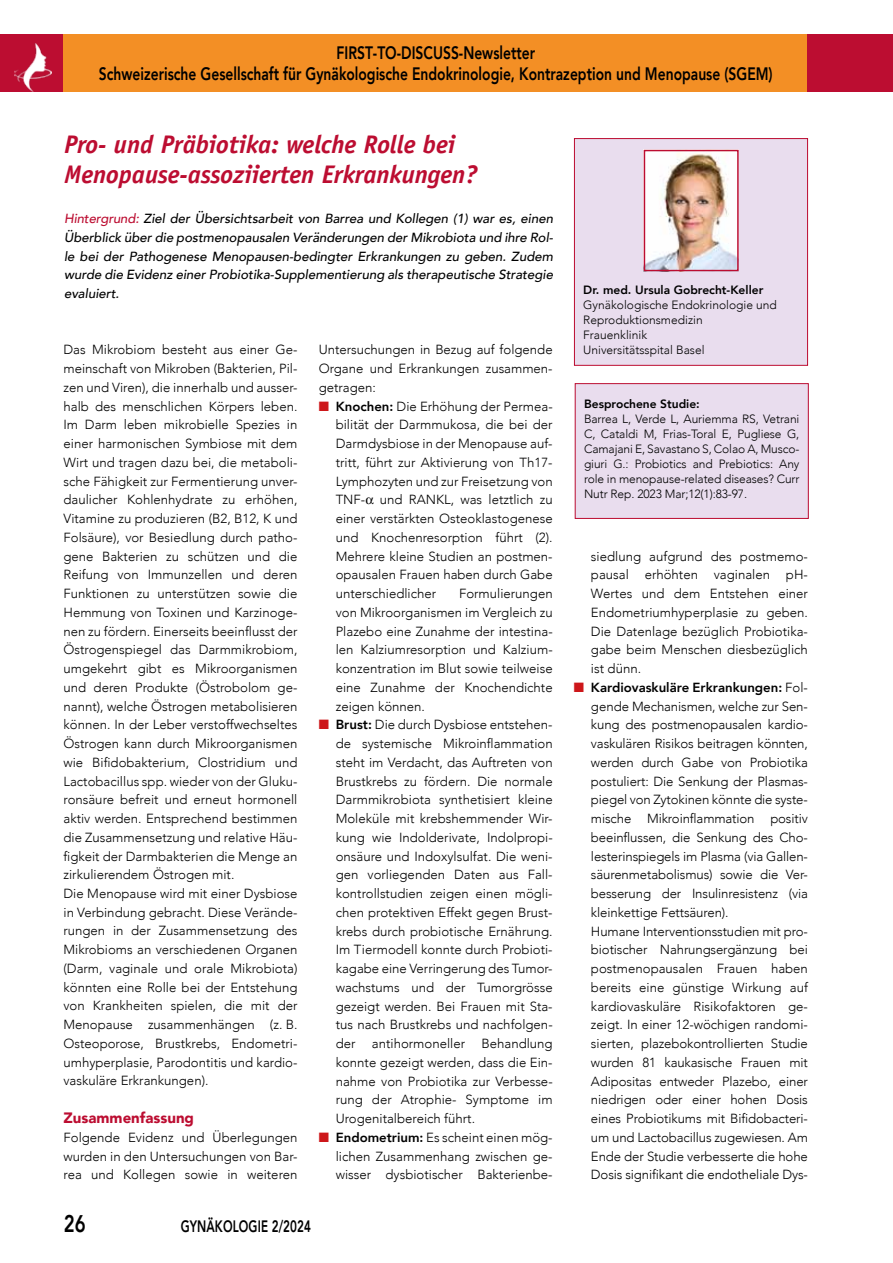
<style>
.page{position:relative;width:893px;height:1263px;background:#fff}
.page>*{position:absolute;margin:0;border:0;box-sizing:border-box;transform-origin:0 0}
.t1{font:italic 700 25.5px/30px "Officina Sans";letter-spacing:-.005em;color:#bc0d31}
.t2{font:800 24px "Avenir";color:#000;scale:.77 1}
.t3{font:800 18px/21px "Avenir";color:#000;text-align:center;scale:.77 1}
.t4{font:800 16.5px "Avenir";letter-spacing:.01em;color:#000;scale:.7 1}
.t5{font:900 15px "Avenir";color:#bc0d31}
.t6{font:300 13.2px/18.8px "Avenir";color:#000;text-align:justify}
.t7{font:italic 500 13.2px/18.8px "Avenir";color:#000;text-align:justify}
.t8{font:300 12px/15px "Avenir";color:#000}
.t9{font:800 12px "Avenir";color:#000}
.s1{color:#bc0d31}
.s2{color:#cd171a}
.s3{font-weight:800}
</style>
<div class="page">
<svg style="left:0;top:34px;width:64px;height:58px;background:#c32846"></svg>
<div style="left:64px;top:34px;width:744px;height:58px;background:#f38f25"></div>
<div style="left:808px;top:34px;width:85px;height:58px;background:#bc0d31"></div>
<div style="left:574px;top:139px;width:233px;height:226px;background:#e9ddee"></div>
<div style="left:574px;top:138px;width:234px;height:228px;border:1px solid #bc0d31"></div>
<img style="left:647px;top:153px;width:89px;height:115px">
<div style="left:644px;top:150px;width:95px;height:121px;border:2px solid #bc0d31"></div>
<div style="left:575px;top:384px;width:233px;height:134px;background:#e9ddee"></div>
<div style="left:575px;top:383px;width:234px;height:136px;border:1px solid #bc0d31"></div>
<h3 class="t3" style="left:99px;top:43px;width:876px">FIRST-TO-DISCUSS-Newsletter<br>Schweizerische Gesellschaft für Gynäkologische Endokrinologie, Kontrazeption und Menopause (SGEM)</h3>
<h1 class="t1" style="left:64px;top:129px;width:415px">Pro- und Präbiotika: welche Rolle bei<br>Menopause-assoziierten Erkrankungen?</h1>
<p class="t7" style="left:64px;top:209px;width:491px"><span class="s1">Hintergrund:</span> Ziel der Übersichtsarbeit von Barrea und Kollegen (1) war es, einen Überblick über die postmenopausalen Veränderungen der Mikrobiota und ihre Rol&shy;le bei der Pathogenese Menopausen-bedingter Erkrankungen zu geben. Zudem wurde die Evidenz einer Probiotika-Supplementierung als therapeutische Strategie evaluiert.</p>
<p class="t6" style="left:64px;top:340px;width:235px;text-align:left">Das Mikrobiom besteht aus einer Ge&shy;meinschaft von Mikroben (Bakterien, Pil&shy;zen und Viren), die innerhalb und ausser&shy;halb des menschlichen Körpers leben.<br>Im Darm leben mikrobielle Spezies in einer harmonischen Symbiose mit dem Wirt und tragen dazu bei, die metaboli&shy;sche Fähigkeit zur Fermentierung unver&shy;daulicher Kohlenhydrate zu erhöhen, Vitamine zu produzieren (B2, B12, K und Folsäure), vor Besiedlung durch patho&shy;gene Bakterien zu schützen und die Reifung von Immunzellen und deren Funktionen zu unterstützen sowie die Hemmung von Toxinen und Karzinoge&shy;nen zu fördern. Einerseits beeinflusst der Östrogenspiegel das Darmmikrobiom, umgekehrt gibt es Mikroorganismen und deren Produkte (Östrobolom ge&shy;nannt), welche Östrogen metabolisieren können. In der Leber verstoffwechseltes Östrogen kann durch Mikroorganismen wie Bifidobakterium, Clostridium und Lactobacillus spp. wieder von der Gluku&shy;ronsäure befreit und erneut hormonell aktiv werden. Entsprechend bestimmen die Zusammensetzung und relative Häu&shy;figkeit der Darmbakterien die Menge an zirkulierendem Östrogen mit.<br>Die Menopause wird mit einer Dysbiose in Verbindung gebracht. Diese Verände&shy;rungen in der Zusammensetzung des Mikrobioms an verschiedenen Organen (Darm, vaginale und orale Mikrobiota) könnten eine Rolle bei der Entstehung von Krankheiten spielen, die mit der Menopause zusammenhängen (z. B.<br>Osteoporose, Brustkrebs, Endometri&shy;umhyperplasie, Parodontitis und kardio&shy;vaskuläre Erkrankungen).</p>
<p class="t5" style="left:64px;top:1105px;width:132px">Zusammenfassung</p>
<p class="t6" style="left:64px;top:1128px;width:235px">Folgende Evidenz und Überlegungen wurden in den Untersuchungen von Bar&shy;rea und Kollegen sowie in weiteren</p>
<p class="t6" style="left:319px;top:340px;width:235px">Untersuchungen in Bezug auf folgende Organe und Erkrankungen zusammen&shy;getragen:</p>
<p class="t6" style="left:336px;top:397px;width:218px;text-indent:-17px"><span class="s2">■</span> <span class="s3">Knochen:</span> Die Erhöhung der Permea&shy;bilität der Darmmukosa, die bei der Darmdysbiose in der Menopause auf&shy;tritt, führt zur Aktivierung von Th17- Lymphozyten und zur Freisetzung von TNF- und RANKL, was letztlich zu einer verstärkten Osteoklastogenese und Knochenresorption führt (2).<br>Mehrere kleine Studien an postmen&shy;opausalen Frauen haben durch Gabe unterschiedlicher</p>
<p class="t6" style="left:336px;top:584px;width:218px;text-indent:123px">Formulierungen von Mikroorganismen im Vergleich zu Plazebo eine Zunahme der intestina&shy;len Kalziumresorption und Kalzium&shy;konzentration im Blut sowie teilweise eine Zunahme der Knochendichte zeigen können.</p>
<p class="t6" style="left:336px;top:715px;width:218px;text-indent:-17px"><span class="s2">■</span> <span class="s3">Brust:</span> Die durch Dysbiose entstehen&shy;de systemische Mikroinflammation steht im Verdacht, das Auftreten von Brustkrebs zu fördern. Die normale Darmmikrobiota synthetisiert kleine Moleküle mit krebshemmender Wir&shy;kung wie Indolderivate, Indolpropi&shy;onsäure und Indoxylsulfat. Die weni&shy;gen vorliegenden Daten aus Fall&shy;kontrollstudien zeigen einen mögli&shy;chen protektiven Effekt gegen Brust&shy;krebs durch probiotische Ernährung.<br>Im Tiermodell konnte durch Probioti&shy;kagabe eine Verringerung des Tumor&shy;wachstums und der Tumorgrösse gezeigt werden. Bei Frauen mit Sta&shy;tus nach Brustkrebs und nachfolgen&shy;der antihormoneller Behandlung konnte gezeigt werden, dass die Ein&shy;nahme von Probiotika zur Verbesse&shy;rung der Atrophie- Symptome im Urogenitalbereich führt.</p>
<p class="t6" style="left:336px;top:1128px;width:218px;text-indent:-17px"><span class="s2">■</span> <span class="s3">Endometrium:</span> Es scheint einen mög&shy;lichen Zusammenhang zwischen ge&shy;wisser dysbiotischer Bakterienbe-</p>
<h2 class="t2" style="left:64px;top:1205px;width:30px">26</h2>
<p class="t4" style="left:181px;top:1213px;width:188px">GYNÄKOLOGIE 2/2024</p>
<p class="t9" style="left:583px;top:281px;width:182px">Dr. med. Ursula Gobrecht-Keller</p>
<p class="t8" style="left:583px;top:298px;width:195px">Gynäkologische Endokrinologie und<br>Reproduktionsmedizin<br>Frauenklinik<br>Universitätsspital Basel</p>
<p class="t9" style="left:584px;top:394px;width:117px">Besprochene Studie:</p>
<p class="t8" style="left:584px;top:411px;width:217px;text-align:justify">Barrea L, Verde L, Auriemma RS, Vetrani C, Cataldi M, Frias-Toral E, Pugliese G, Camajani E, Savastano S, Colao A, Musco&shy;giuri G.: Probiotics and Prebiotics: Any role in menopause-related diseases? Curr Nutr Rep. 2023 Mar;12(1):83-97.</p>
<p class="t6" style="left:591px;top:547px;width:218px">siedlung aufgrund des postmemo&shy;pausal erhöhten vaginalen pH-Wertes und dem Entstehen einer Endometriumhyperplasie zu geben.<br>Die Datenlage bezüglich Probiotika&shy;gabe beim Menschen diesbezüglich ist dünn.</p>
<p class="t6" style="left:591px;top:678px;width:218px;text-align:left;text-indent:-17px"><span class="s2">■</span> <span class="s3">Kardiovaskuläre Erkrankungen:</span> Fol&shy;gende Mechanismen, welche zur Sen&shy;kung des postmenopausalen kardio&shy;vaskulären Risikos beitragen könnten, werden durch Gabe von Probiotika postuliert: Die Senkung der Plasmas&shy;piegel von Zytokinen könnte die syste&shy;mische Mikroinflammation positiv beeinflussen, die Senkung des Cho&shy;lesterinspiegels im Plasma (via Gallen&shy;säurenmetabolismus) sowie die Ver&shy;besserung der Insulinresistenz (via kleinkettige Fettsäuren).<br>Humane Interventionsstudien mit pro&shy;biotischer Nahrungsergänzung bei postmenopausalen Frauen haben bereits eine günstige Wirkung auf kardiovaskuläre Risikofaktoren ge&shy;zeigt. In einer 12-wöchigen randomi&shy;sierten, plazebokontrollierten Studie wurden 81 kaukasische Frauen mit Adipositas entweder Plazebo, einer niedrigen oder einer hohen Dosis eines Probiotikums mit Bifidobacteri&shy;um und Lactobacillus zugewiesen. Am Ende der Studie verbesserte die hohe Dosis signifikant die endotheliale Dys-</p>
</div>
